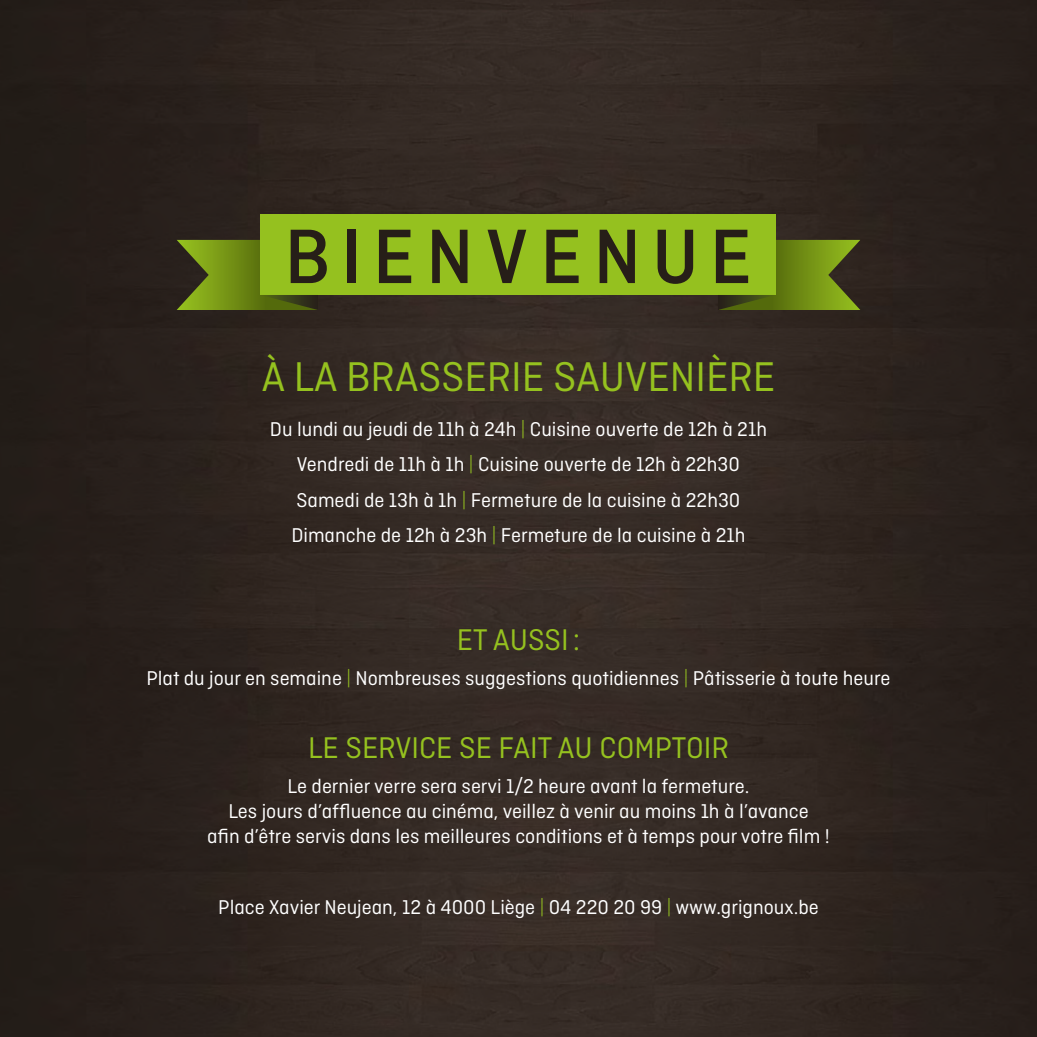
<style>
.page{position:relative;width:1037px;height:1037px;background:#fff}
.page>*{position:absolute;margin:0;border:0;box-sizing:border-box;transform-origin:0 0}
.t1{font:500 81.2px "Ciutadella";letter-spacing:.135em;color:#261e18}
.t2{font:43.75px "Ciutadella";color:#95c11f}
.t3{font:31.5px "Ciutadella";color:#95c11f}
.t4{font:21px/35.2px "Ciutadella";color:#fff;text-align:center}
.s1{font-weight:300;color:#95c11f}
</style>
<div class="page">
<img style="left:0;top:0;width:1037px;height:1037px">
<div style="left:260px;top:214px;width:516px;height:81px;background:#95c11f"></div>
<svg style="left:177px;top:240px;width:141px;height:70px"></svg>
<svg style="left:718px;top:240px;width:142px;height:70px"></svg>
<h1 class="t1" style="left:284px;top:211px;width:469px">BIENVENUE</h1>
<h2 class="t2" style="left:261px;top:353px;width:515px">À LA BRASSERIE SAUVENIÈRE</h2>
<p class="t4" style="left:270px;top:412px;width:499px">Du lundi au jeudi de 11h à 24h <span class="s1">|</span> Cuisine ouverte de 12h à 21h Vendredi de 11h à 1h <span class="s1">|</span> Cuisine ouverte de 12h à 22h30<br>Samedi de 13h à 1h <span class="s1">|</span> Fermeture de la cuisine à 22h30<br>Dimanche de 12h à 23h <span class="s1">|</span> Fermeture de la cuisine à 21h</p>
<h3 class="t3" style="left:457px;top:622px;width:125px">ET AUSSI :</h3>
<p class="t4" style="left:146px;top:660px;width:745px">Plat du jour en semaine <span class="s1">|</span> Nombreuses suggestions quotidiennes <span class="s1">|</span> Pâtisserie à toute heure</p>
<h3 class="t3" style="left:308px;top:730px;width:422px">LE SERVICE SE FAIT AU COMPTOIR</h3>
<p class="t4" style="left:207px;top:773px;width:624px;line-height:25.2px">Le dernier verre sera servi 1/2 heure avant la fermeture.<br>Les jours d’affluence au cinéma, veillez à venir au moins 1h à l’avance<br>afin d’être servis dans les meilleures conditions et à temps pour votre film !</p>
<p class="t4" style="left:218px;top:889px;width:602px">Place Xavier Neujean, 12 à 4000 Liège <span class="s1">|</span> 04 220 20 99 <span class="s1">|</span> www.grignoux.be</p>
</div>
